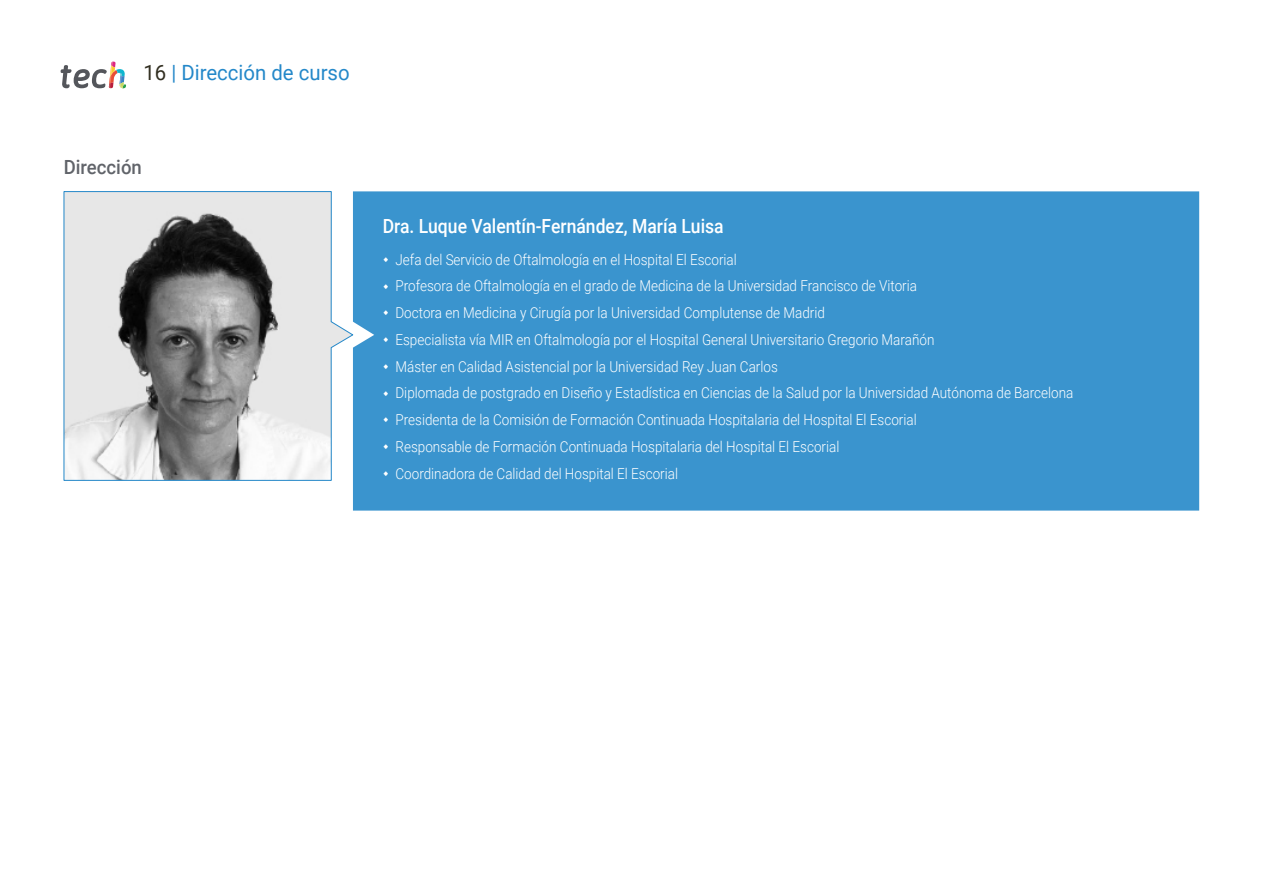
<style>
.page{position:relative;width:1263px;height:893px;background:#fff}
.page>*{position:absolute;margin:0;border:0;box-sizing:border-box;transform-origin:0 0}
.t1{font:21px "Roboto";color:#2488c9}
.t2{font:500 19.5px "Roboto";color:#fff;scale:.9 1}
.t3{font:500 19.5px "Roboto";color:#61646a;scale:.95 1}
.t4{font:300 15px/26.7px "Roboto";color:#fff;scale:.9 1}
.s1{color:#312e20}
.s2{color:#2588c9}
</style>
<div class="page">
<svg style="left:61px;top:62px;width:65px;height:27px"></svg>
<div style="left:353px;top:191px;width:846px;height:320px;background:#3a94ce"></div>
<svg style="left:64px;top:191px;width:289px;height:290px"></svg>
<svg style="left:384px;top:257px;width:4px;height:5px"></svg>
<svg style="left:384px;top:284px;width:4px;height:5px"></svg>
<svg style="left:384px;top:310px;width:4px;height:5px"></svg>
<svg style="left:384px;top:337px;width:4px;height:5px"></svg>
<svg style="left:384px;top:364px;width:4px;height:5px"></svg>
<svg style="left:384px;top:391px;width:4px;height:5px"></svg>
<svg style="left:384px;top:417px;width:4px;height:5px"></svg>
<svg style="left:384px;top:444px;width:4px;height:5px"></svg>
<svg style="left:384px;top:471px;width:4px;height:5px"></svg>
<h1 class="t1" style="left:144px;top:57px;width:208px"><span class="s1">16</span> <span class="s2">|</span> Dirección de curso</h1>
<h2 class="t3" style="left:64px;top:154px;width:84px">Dirección</h2>
<h2 class="t2" style="left:383px;top:212px;width:380px">Dra. Luque Valentín-Fernández, María Luisa</h2>
<p class="t4" style="left:395px;top:245px;width:755px">Jefa del Servicio de Oftalmología en el Hospital El Escorial<br>Profesora de Oftalmología en el grado de Medicina de la Universidad Francisco de Vitoria<br>Doctora en Medicina y Cirugía por la Universidad Complutense de Madrid<br>Especialista vía MIR en Oftalmología por el Hospital General Universitario Gregorio Marañón<br>Máster en Calidad Asistencial por la Universidad Rey Juan Carlos<br>Diplomada de postgrado en Diseño y Estadística en Ciencias de la Salud por la Universidad Autónoma de Barcelona Presidenta de la Comisión de Formación Continuada Hospitalaria del Hospital El Escorial<br>Responsable de Formación Continuada Hospitalaria del Hospital El Escorial<br>Coordinadora de Calidad del Hospital El Escorial</p>
</div>
